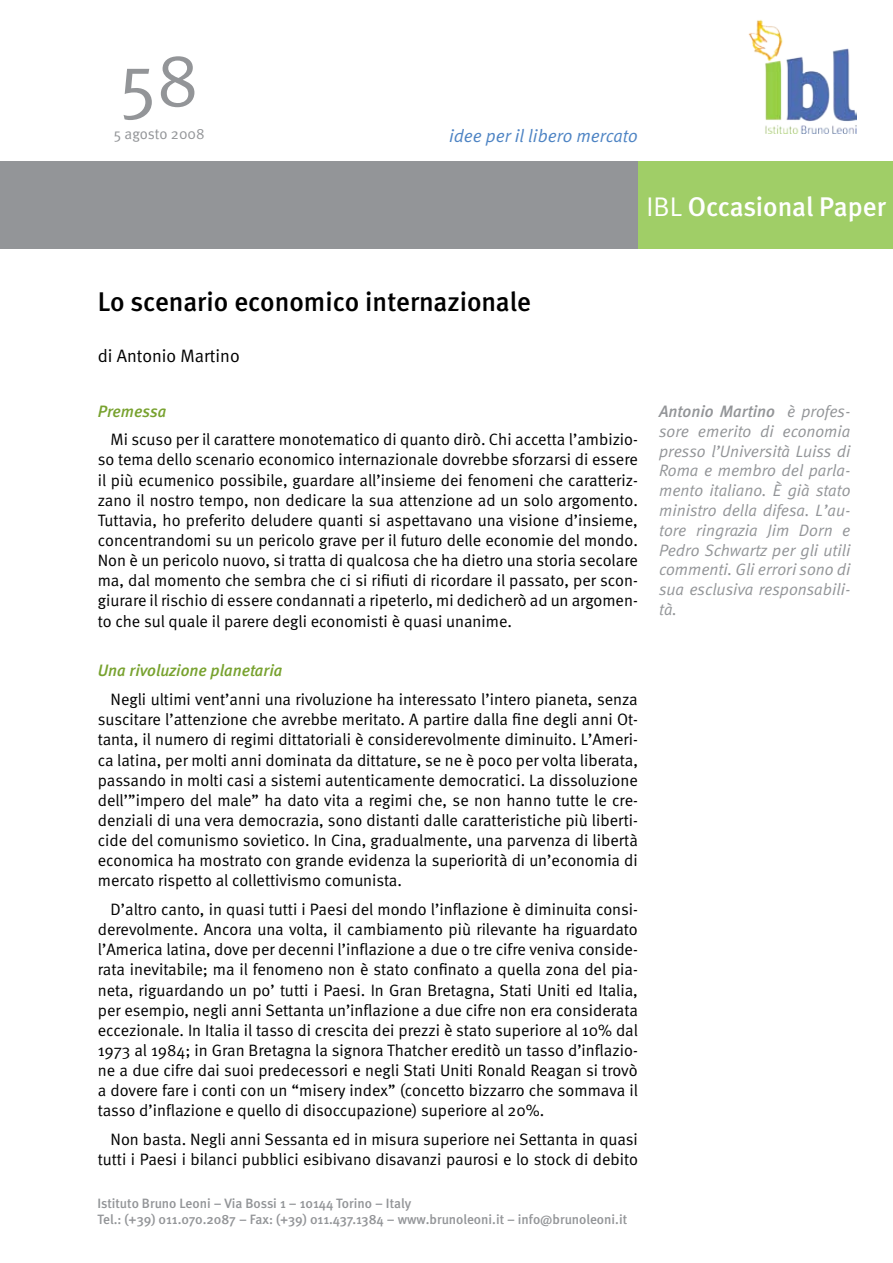
<style>
.page{position:relative;width:893px;height:1263px;background:#fff}
.page>*{position:absolute;margin:0;border:0;box-sizing:border-box;transform-origin:0 0}
.t1{font:75px "Meta Normal";color:#939598}
.t2{font:500 27px "Meta";color:#000}
.t3{font:500 27px "Meta";color:#fff}
.t4{font:italic 18px "Meta Normal";color:#4e84c4}
.t5{font:18px "Meta Normal LF";color:#000}
.t6{font:16.5px/20.1px "Meta Normal";color:#000;text-align:justify}
.t7{font:italic 16.5px/19.8px "Meta Normal LF";color:#939598;text-align:justify}
.t8{font:italic 500 16.5px "Meta";color:#78a22f}
.t9{font:italic 16.5px "Meta Medium LF";color:#939598}
.t10{font:15px "Meta Normal";letter-spacing:-.005em;color:#939598}
.t11{font:500 13.5px/16.2px "Meta";color:#939598}
.s1{font-family:"Meta Normal";font-weight:400}
.s2{font-family:"Meta Normal LF"}
</style>
<div class="page">
<img style="left:748px;top:19px;width:108px;height:114px">
<div style="left:0;top:161px;width:714px;height:87px;background:#939598"></div>
<div style="left:639px;top:161px;width:254px;height:87px;background:#a0ce67"></div>
<h1 class="t1" style="left:119px;top:37px;width:81px">58</h1>
<p class="t10" style="left:114px;top:126px;width:92px">5 agosto 2008</p>
<p class="t4" style="left:449px;top:125px;width:190px">idee per il libero mercato</p>
<h2 class="t3" style="left:647px;top:190px;width:241px"><span class="s1">IBL</span> Occasional Paper</h2>
<h2 class="t2" style="left:98px;top:286px;width:435px">Lo scenario economico internazionale</h2>
<p class="t5" style="left:98px;top:345px;width:143px">di Antonio Martino</p>
<p class="t8" style="left:98px;top:401px;width:70px">Premessa</p>
<p class="t6" style="left:98px;top:429px;width:542px;text-indent:13px">Mi scuso per il carattere monotematico di quanto dirò. Chi accetta l’ambizio&shy;so tema dello scenario economico internazionale dovrebbe sforzarsi di essere il più ecumenico possibile, guardare all’insieme dei fenomeni che caratteriz&shy;zano il nostro tempo, non dedicare la sua attenzione ad un solo argomento.<br>Tuttavia, ho preferito deludere quanti si aspettavano una visione d’insieme, concentrandomi su un pericolo grave per il futuro delle economie del mondo.<br>Non è un pericolo nuovo, si tratta di qualcosa che ha dietro una storia secolare ma, dal momento che sembra che ci si rifiuti di ricordare il passato, per scon&shy;giurare il rischio di essere condannati a ripeterlo, mi dedicherò ad un argomen&shy;to che sul quale il parere degli economisti è quasi unanime.</p>
<p class="t8" style="left:98px;top:661px;width:186px">Una rivoluzione planetaria</p>
<p class="t6" style="left:98px;top:689px;width:542px;text-indent:13px">Negli ultimi vent’anni una rivoluzione ha interessato l’intero pianeta, senza suscitare l’attenzione che avrebbe meritato. A partire dalla fine degli anni Ot&shy;tanta, il numero di regimi dittatoriali è considerevolmente diminuito. L’Ameri&shy;ca latina, per molti anni dominata da dittature, se ne è poco per volta liberata, passando in molti casi a sistemi autenticamente democratici. La dissoluzione dell’”impero del male” ha dato vita a regimi che, se non hanno tutte le cre&shy;denziali di una vera democrazia, sono distanti dalle caratteristiche più liberti&shy;cide del comunismo sovietico. In Cina, gradualmente, una parvenza di libertà economica ha mostrato con grande evidenza la superiorità di un’economia di mercato rispetto al collettivismo comunista.</p>
<p class="t6" style="left:98px;top:899px;width:542px;text-indent:13px">D’altro canto, in quasi tutti i Paesi del mondo l’inflazione è diminuita consi&shy;derevolmente. Ancora una volta, il cambiamento più rilevante ha riguardato l’America latina, dove per decenni l’inflazione a due o tre cifre veniva conside&shy;rata inevitabile; ma il fenomeno non è stato confinato a quella zona del pia&shy;neta, riguardando un po’ tutti i Paesi. In Gran Bretagna, Stati Uniti ed Italia, per esempio, negli anni Settanta un’inflazione a due cifre non era considerata eccezionale. In Italia il tasso di crescita dei prezzi è stato superiore al 10% dal 1973 al 1984; in Gran Bretagna la signora Thatcher ereditò un tasso d’inflazio&shy;ne a due cifre dai suoi predecessori e negli Stati Uniti Ronald Reagan si trovò a dovere fare i conti con un “misery index” (concetto bizzarro che sommava il tasso d’inflazione e quello di disoccupazione) superiore al 20%.</p>
<p class="t6" style="left:98px;top:1129px;width:542px;text-align:right">Non basta. Negli anni Sessanta ed in misura superiore nei Settanta in quasi tutti i Paesi i bilanci pubblici esibivano disavanzi paurosi e lo stock di debito</p>
<p class="t11" style="left:97px;top:1196px;width:531px">Istituto Bruno Leoni – Via Bossi 1 – 10144 Torino – Italy<br>Tel.: (+39) 011.070.2087 – Fax: (+39) 011.437.1384 – www.brunoleoni.it – info@brunoleoni.it</p>
<p class="t9" style="left:659px;top:402px;width:193px">Antonio Martino <span class="s2">è profes-</span></p>
<p class="t7" style="left:659px;top:421px;width:193px">sore emerito di economia presso l’Università Luiss di Roma e membro del parla&shy;mento italiano. È già stato ministro della difesa. L’au&shy;tore ringrazia Jim Dorn e Pedro Schwartz per gli utili commenti. Gli errori sono di sua esclusiva responsabili&shy;tà.</p>
</div>
